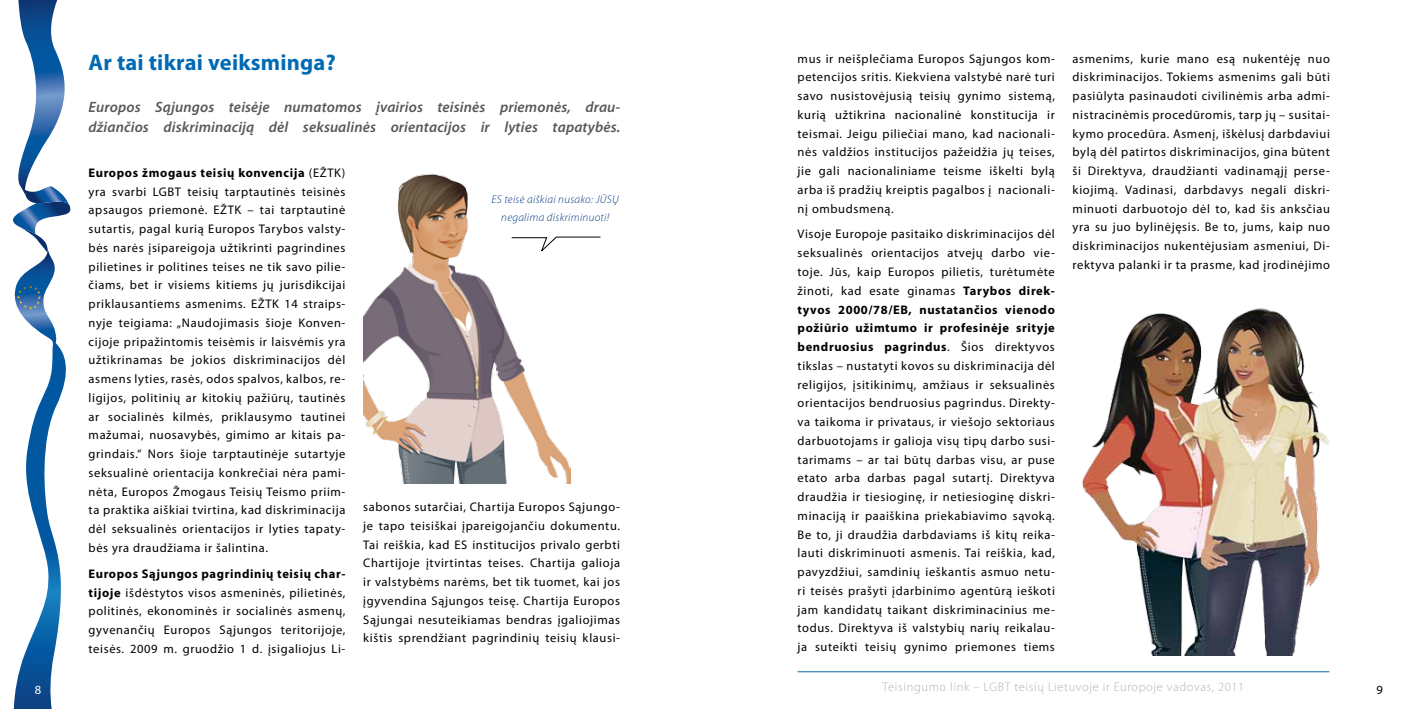
<style>
.page{position:relative;width:1418px;height:709px;background:#fff}
.page>*{position:absolute;margin:0;border:0;box-sizing:border-box;transform-origin:0 0}
.t1{font:700 22.5px "Myriad Pro";letter-spacing:.01em;color:#006ab3}
.t2{font:italic 600 15px/20px "Myriad Pro";letter-spacing:.01em;color:#58585a}
.t3{font:12.5px/18.8px "Myriad Pro";letter-spacing:.05em;color:#000;text-align:justify}
.t4{font:300 12.5px "Myriad Pro";letter-spacing:.05em;color:#b1b3b4}
.t5{font:12.5px "Myriad Pro";color:#fff}
.t6{font:italic 300 11.25px/17.5px "Myriad Pro";letter-spacing:.025em;color:#003882;text-align:center}
.s1{font-weight:700}
</style>
<div class="page">
<svg style="left:13px;top:0;width:58px;height:709px"></svg>
<hr style="left:797px;top:671px;width:532px;height:1px;background:#006ab3">
<img style="left:363px;top:174px;width:207px;height:310px">
<img style="left:1082px;top:308px;width:246px;height:348px">
<svg style="left:511px;top:237px;width:90px;height:15px"></svg>
<h1 class="t1" style="left:89px;top:48px;width:249px">Ar tai tikrai veiksminga?</h1>
<p class="t2" style="left:89px;top:97px;width:533px">Europos Sąjungos teisėje numatomos įvairios teisinės priemonės, drau&shy;džiančios diskriminaciją dėl seksualinės orientacijos ir lyties tapatybės.</p>
<p class="t3" style="left:89px;top:163px;width:258px"><span class="s1">Europos žmogaus teisių konvencija</span> (EŽTK) yra svarbi LGBT teisių tarptautinės teisinės apsaugos priemonė. EŽTK – tai tarptautinė sutartis, pagal kurią Europos Tarybos valsty&shy;bės narės įsipareigoja užtikrinti pagrindines pilietines ir politines teises ne tik savo pilie&shy;čiams, bet ir visiems kitiems jų jurisdikcijai priklausantiems asmenims. EŽTK 14 straips&shy;nyje teigiama: „Naudojimasis šioje Konven&shy;cijoje pripažintomis teisėmis ir laisvėmis yra užtikrinamas be jokios diskriminacijos dėl asmens lyties, rasės, odos spalvos, kalbos, re&shy;ligijos, politinių ar kitokių pažiūrų, tautinės ar socialinės kilmės, priklausymo tautinei mažumai, nuosavybės, gimimo ar kitais pa&shy;grindais.“ Nors šioje tarptautinėje sutartyje seksualinė orientacija konkrečiai nėra pami&shy;nėta, Europos Žmogaus Teisių Teismo priim&shy;ta praktika aiškiai tvirtina, kad diskriminacija dėl seksualinės orientacijos ir lyties tapaty&shy;bės yra draudžiama ir šalintina.</p>
<p class="t3" style="left:89px;top:564px;width:258px"><span class="s1">Europos Sąjungos pagrindinių teisių char&shy;tijoje</span> išdėstytos visos asmeninės, pilietinės, politinės, ekonominės ir socialinės asmenų, gyvenančių Europos Sąjungos teritorijoje, teisės. 2009 m. gruodžio 1 d. įsigaliojus Li-</p>
<p class="t6" style="left:491px;top:191px;width:129px">ES teisė aiškiai nusako: JŪSŲ negalima diskriminuoti!</p>
<p class="t3" style="left:363px;top:497px;width:258px">sabonos sutarčiai, Chartija Europos Sąjungo&shy;je tapo teisiškai įpareigojančiu dokumentu.<br>Tai reiškia, kad ES institucijos privalo gerbti Chartijoje įtvirtintas teises. Chartija galioja ir valstybėms narėms, bet tik tuomet, kai jos įgyvendina Sąjungos teisę. Chartija Europos Sąjungai nesuteikiamas bendras įgaliojimas kištis sprendžiant pagrindinių teisių klausi-</p>
<p class="t3" style="left:797px;top:49px;width:259px">mus ir neišplečiama Europos Sąjungos kom&shy;petencijos sritis. Kiekviena valstybė narė turi savo nusistovėjusią teisių gynimo sistemą, kurią užtikrina nacionalinė konstitucija ir teismai. Jeigu piliečiai mano, kad nacionali&shy;nės valdžios institucijos pažeidžia jų teises, jie gali nacionaliniame teisme iškelti bylą arba iš pradžių kreiptis pagalbos į nacionali&shy;nį ombudsmeną.</p>
<p class="t3" style="left:797px;top:225px;width:259px">Visoje Europoje pasitaiko diskriminacijos dėl seksualinės orientacijos atvejų darbo vie&shy;toje. Jūs, kaip Europos pilietis, turėtumėte žinoti, kad esate ginamas <span class="s1">Tarybos direk&shy;tyvos 2000/78/EB, nustatančios vienodo požiūrio užimtumo ir profesinėje srityje bendruosius pagrindus</span>. Šios direktyvos tikslas – nustatyti kovos su diskriminacija dėl religijos, įsitikinimų, amžiaus ir seksualinės orientacijos bendruosius pagrindus. Direkty&shy;va taikoma ir privataus, ir viešojo sektoriaus darbuotojams ir galioja visų tipų darbo susi&shy;tarimams – ar tai būtų darbas visu, ar puse etato arba darbas pagal sutartį. Direktyva draudžia ir tiesioginę, ir netiesioginę diskri&shy;minaciją ir paaiškina priekabiavimo sąvoką.<br>Be to, ji draudžia darbdaviams iš kitų reika&shy;lauti diskriminuoti asmenis. Tai reiškia, kad, pavyzdžiui, samdinių ieškantis asmuo netu&shy;ri teisės prašyti įdarbinimo agentūrą ieškoti jam kandidatų taikant diskriminacinius me&shy;todus. Direktyva iš valstybių narių reikalau&shy;ja suteikti teisių gynimo priemones tiems</p>
<p class="t3" style="left:1072px;top:49px;width:259px">asmenims, kurie mano esą nukentėję nuo diskriminacijos. Tokiems asmenims gali būti pasiūlyta pasinaudoti civilinėmis arba admi&shy;nistracinėmis procedūromis, tarp jų – susitai&shy;kymo procedūra. Asmenį, iškėlusį darbdaviui bylą dėl patirtos diskriminacijos, gina būtent ši Direktyva, draudžianti vadinamąjį perse&shy;kiojimą. Vadinasi, darbdavys negali diskri&shy;minuoti darbuotojo dėl to, kad šis anksčiau yra su juo bylinėjęsis. Be to, jums, kaip nuo diskriminacijos nukentėjusiam asmeniui, Di&shy;rektyva palanki ir ta prasme, kad įrodinėjimo</p>
<p class="t5" style="left:35px;top:681px;width:8px">8</p>
<p class="t4" style="left:882px;top:680px;width:363px">Teisingumo link – LGBT teisių Lietuvoje ir Europoje vadovas, 2011</p>
<p class="t3" style="left:1376px;top:679px;width:8px">9</p>
</div>
